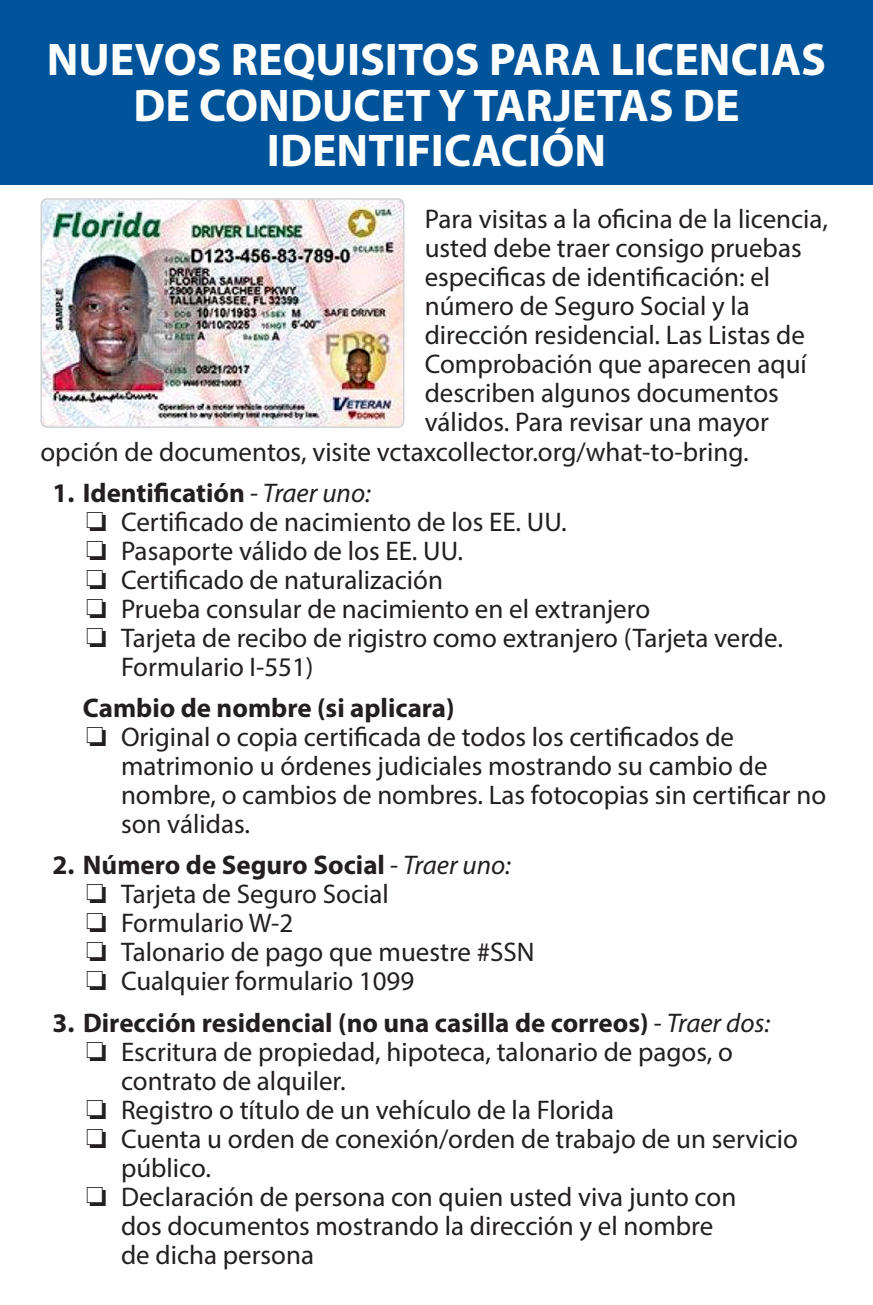
<style>
.page{position:relative;width:873px;height:1305px;background:#fff}
.page>*{position:absolute;margin:0;border:0;box-sizing:border-box;transform-origin:0 0}
.t1{font:700 46px/45.5px "Myriad Pro";color:#fff;text-align:center}
.t2{font:27px/29px "Myriad Pro";color:#231f20}
.t3{font:700 27px "Myriad Pro";color:#231f20}
.s1{font-weight:400;font-style:italic}
</style>
<div class="page">
<div style="left:0;top:0;width:873px;height:184px;background:#01549a"></div>
<img style="left:43px;top:201px;width:361px;height:224px">
<div style="left:40px;top:198px;width:364px;height:230px;border:2px solid #d1d2d4;border-radius:6px"></div>
<p class="t1" style="left:47px;top:35px;width:781px">NUEVOS REQUISITOS PARA LICENCIAS<br>DE CONDUCET Y TARJETAS DE</p>
<p class="t1" style="left:267px;top:126px;width:341px">IDENTIFICACIÓN</p>
<p class="t2" style="left:425px;top:204px;width:405px">Para visitas a la oficina de la licencia, usted debe traer consigo pruebas especificas de identificación: el número de Seguro Social y la dirección residencial. Las Listas de</p>
<p class="t2" style="left:425px;top:349px;width:384px">Comprobación que aparecen aquí</p>
<p class="t2" style="left:425px;top:378px;width:356px">describen algunos documentos</p>
<p class="t2" style="left:425px;top:407px;width:346px">válidos. Para revisar una mayor</p>
<p class="t2" style="left:40px;top:437px;width:710px">opción de documentos, visite vctaxcollector.org/what-to-bring.</p>
<p class="t3" style="left:52px;top:475px;width:320px">1. Identificatión <span class="s1">- Traer uno:</span></p>
<p class="t2" style="left:86px;top:507px;width:482px">□ Certificado de nacimiento de los EE. UU.</p>
<p class="t2" style="left:86px;top:536px;width:379px">□ Pasaporte válido de los EE. UU.</p>
<p class="t2" style="left:86px;top:565px;width:359px">□ Certificado de naturalización</p>
<p class="t2" style="left:86px;top:594px;width:566px">□ Prueba consular de nacimiento en el extranjero</p>
<p class="t2" style="left:121px;top:623px;width:663px;text-indent:-35px">□ Tarjeta de recibo de rigistro como extranjero (Tarjeta verde.<br>Formulario I-551)</p>
<p class="t3" style="left:83px;top:690px;width:373px">Cambio de nombre (si aplicara)</p>
<p class="t2" style="left:121px;top:722px;width:707px;text-indent:-35px">□ Original o copia certificada de todos los certificados de matrimonio u órdenes judiciales mostrando su cambio de nombre, o cambios de nombres. Las fotocopias sin certificar no son válidas.</p>
<p class="t3" style="left:52px;top:847px;width:460px">2. Número de Seguro Social <span class="s1">- Traer uno:</span></p>
<p class="t2" style="left:86px;top:879px;width:304px">□ Tarjeta de Seguro Social</p>
<p class="t2" style="left:86px;top:908px;width:209px">□ Formulario W-2</p>
<p class="t2" style="left:86px;top:937px;width:450px">□ Talonario de pago que muestre #SSN</p>
<p class="t2" style="left:86px;top:966px;width:330px">□ Cualquier formulario 1099</p>
<p class="t3" style="left:52px;top:1005px;width:719px">3. Dirección residencial (no una casilla de correos) <span class="s1">- Traer dos:</span></p>
<p class="t2" style="left:121px;top:1037px;width:613px;text-indent:-35px">□ Escritura de propiedad, hipoteca, talonario de pagos, o contrato de alquiler.</p>
<p class="t2" style="left:86px;top:1095px;width:530px">□ Registro o título de un vehículo de la Florida</p>
<p class="t2" style="left:121px;top:1124px;width:679px;text-indent:-35px">□ Cuenta u orden de conexión/orden de trabajo de un servicio público.</p>
<p class="t2" style="left:121px;top:1182px;width:617px;text-indent:-35px">□ Declaración de persona con quien usted viva junto con dos documentos mostrando la dirección y el nombre de dicha persona</p>
</div>
